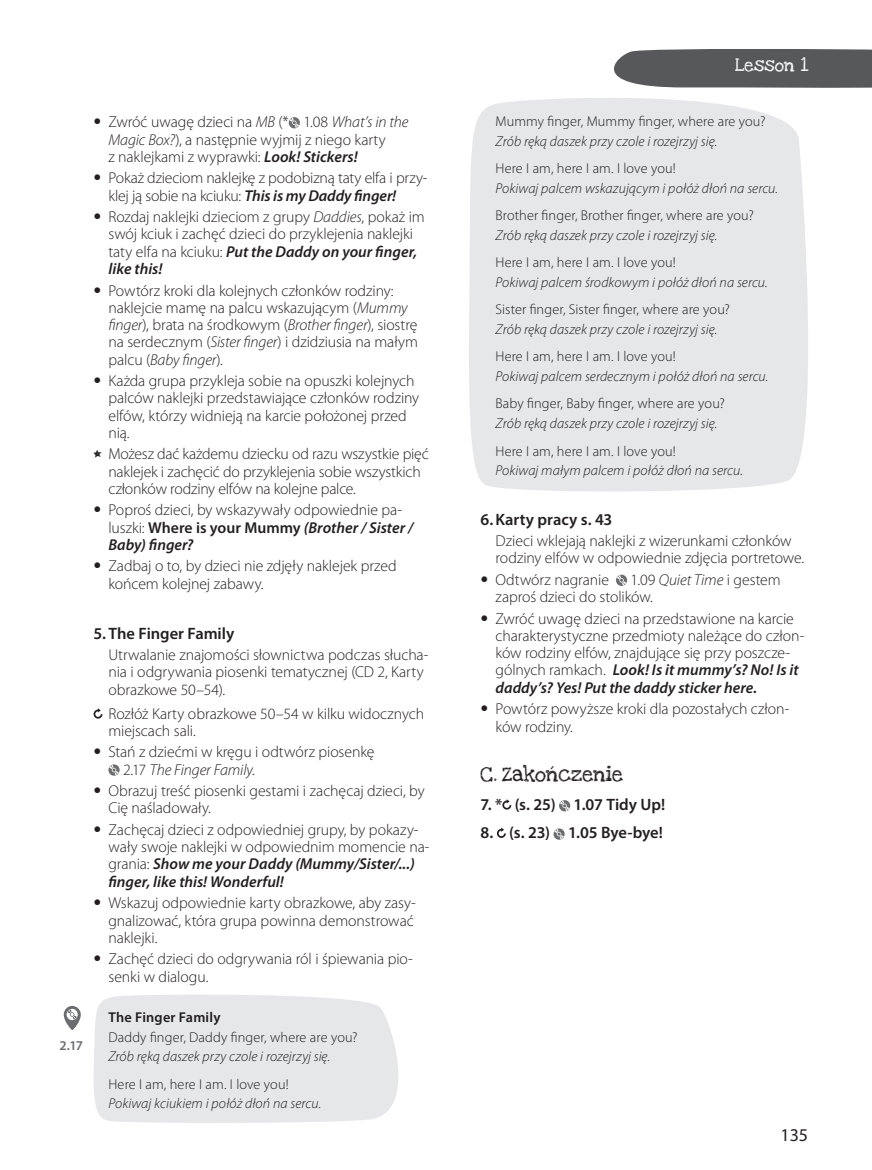
<style>
.page{position:relative;width:872px;height:1170px;background:#fff}
.page>*{position:absolute;margin:0;border:0;box-sizing:border-box;transform-origin:0 0}
.t1{font:18px "Myriad Pro";color:#231f20}
.t2{font:600 16.5px "Myriad Pro";letter-spacing:-.005em;color:#231f20}
.t3{font:300 15.75px/17.2px "Myriad Pro";letter-spacing:-.005em;color:#231f20}
.t4{font:15.75px "Love Ya Like A Sister";letter-spacing:-.005em;color:#231f20}
.t5{font:italic 300 14.25px "Myriad Pro";letter-spacing:.005em;color:#231f20}
.t6{font:300 14.25px "Myriad Pro";letter-spacing:.005em;color:#231f20}
.t7{font:600 14.25px "Myriad Pro";letter-spacing:.015em;color:#231f20}
.t8{font:13.5px "Love Ya Like A Sister";letter-spacing:.01em;color:#fff}
.t9{font:600 13.5px "Myriad Pro";color:#6c6d70}
.s1{font-family:"Vogue";font-weight:400}
.s2{font-style:italic}
.s3{font-weight:600;font-style:italic}
.s4{font-family:"Love Ya Like A Sister";font-weight:400;font-size:10.5px}
.s5{font-weight:600}
</style>
<div class="page">
<svg style="left:614px;top:49px;width:258px;height:39px;background:#606163"></svg>
<svg style="left:289px;top:117px;width:11px;height:11px"></svg>
<svg style="left:94px;top:708px;width:8px;height:10px"></svg>
<svg style="left:108px;top:764px;width:12px;height:11px"></svg>
<div style="left:93px;top:995px;width:305px;height:128px;background:#e6e7e9"></div>
<svg style="left:64px;top:1006px;width:17px;height:24px"></svg>
<svg style="left:616px;top:574px;width:11px;height:12px"></svg>
<svg style="left:502px;top:799px;width:9px;height:10px"></svg>
<svg style="left:559px;top:800px;width:11px;height:11px"></svg>
<svg style="left:497px;top:827px;width:9px;height:10px"></svg>
<svg style="left:553px;top:828px;width:11px;height:11px"></svg>
<div style="left:469px;top:98px;width:339px;height:394px;background:#e6e7e9"></div>
<p class="t9" style="left:59px;top:1036px;width:25px">2.17</p>
<p class="t3" style="left:108px;top:113px;width:302px;text-indent:-15px"><span class="s1">•</span> Zwróć uwagę dzieci na <span class="s2">MB</span> (* 1.08 <span class="s2">What’s in the<br>Magic Box?</span>), a następnie wyjmij z niego karty<br>z naklejkami z wyprawki: <span class="s3">Look! Stickers!</span></p>
<p class="t3" style="left:108px;top:169px;width:320px;text-indent:-15px"><span class="s1">•</span> Pokaż dzieciom naklejkę z podobizną taty elfa i przy&shy;klej ją sobie na kciuku: <span class="s3">This is my Daddy finger!</span></p>
<p class="t3" style="left:108px;top:208px;width:318px;text-indent:-15px"><span class="s1">•</span> Rozdaj naklejki dzieciom z grupy <span class="s2">Daddies</span>, pokaż im swój kciuk i zachęć dzieci do przyklejenia naklejki taty elfa na kciuku: <span class="s3">Put the Daddy on your finger, like this!</span></p>
<p class="t3" style="left:108px;top:281px;width:311px;text-indent:-15px"><span class="s1">•</span> Powtórz kroki dla kolejnych członków rodziny: naklejcie mamę na palcu wskazującym (<span class="s2">Mummy finger</span>), brata na środkowym (<span class="s2">Brother finger</span>), siostrę na serdecznym (<span class="s2">Sister finger</span>) i dzidziusia na małym palcu (<span class="s2">Baby finger</span>).</p>
<p class="t3" style="left:108px;top:372px;width:312px;text-indent:-15px"><span class="s1">•</span> Każda grupa przykleja sobie na opuszki kolejnych palców naklejki przedstawiające członków rodziny elfów, którzy widnieją na karcie położonej przed nią.</p>
<p class="t3" style="left:108px;top:445px;width:322px;text-indent:-15px"><span class="s4">*</span> Możesz dać każdemu dziecku od razu wszystkie pięć naklejek i zachęcić do przyklejenia sobie wszystkich członków rodziny elfów na kolejne palce.</p>
<p class="t3" style="left:108px;top:501px;width:306px;text-indent:-15px"><span class="s1">•</span> Poproś dzieci, by wskazywały odpowiednie pa&shy;luszki: <span class="s5">Where is your Mummy</span> <span class="s3">(Brother / Sister /<br>Baby) finger?</span></p>
<p class="t3" style="left:108px;top:557px;width:290px;text-indent:-15px"><span class="s1">•</span> Zadbaj o to, by dzieci nie zdjęły naklejek przed końcem kolejnej zabawy.</p>
<p class="t2" style="left:94px;top:622px;width:142px">5. The Finger Family</p>
<p class="t3" style="left:108px;top:646px;width:322px">Utrwalanie znajomości słownictwa podczas słucha&shy;nia i odgrywania piosenki tematycznej (CD 2, Karty obrazkowe 50–54).</p>
<p class="t3" style="left:108px;top:704px;width:317px">Rozłóż Karty obrazkowe 50–54 w kilku widocznych miejscach sali.</p>
<p class="t3" style="left:123px;top:743px;width:253px;text-indent:-29px"><span class="s1">•</span> Stań z dziećmi w kręgu i odtwórz piosenkę<br>2.17 <span class="s2">The Finger Family.</span></p>
<p class="t3" style="left:108px;top:782px;width:318px;text-indent:-15px"><span class="s1">•</span> Obrazuj treść piosenki gestami i zachęcaj dzieci, by<br>Cię naśladowały.</p>
<p class="t3" style="left:108px;top:820px;width:323px;text-indent:-15px"><span class="s1">•</span> Zachęcaj dzieci z odpowiedniej grupy, by pokazy&shy;wały swoje naklejki w odpowiednim momencie na&shy;grania: <span class="s3">Show me your Daddy (Mummy/Sister/...) finger, like this! Wonderful!</span></p>
<p class="t3" style="left:108px;top:894px;width:309px;text-indent:-15px"><span class="s1">•</span> Wskazuj odpowiednie karty obrazkowe, aby zasy&shy;gnalizować, która grupa powinna demonstrować naklejki.</p>
<p class="t3" style="left:108px;top:950px;width:306px;text-indent:-15px"><span class="s1">•</span> Zachęć dzieci do odgrywania ról i śpiewania pio&shy;senki w dialogu.</p>
<p class="t7" style="left:108px;top:1008px;width:113px">The Finger Family</p>
<p class="t6" style="left:108px;top:1028px;width:251px">Daddy finger, Daddy finger, where are you?</p>
<p class="t5" style="left:108px;top:1047px;width:223px">Zrób ręką daszek przy czole i rozejrzyj się.</p>
<p class="t6" style="left:108px;top:1075px;width:182px">Here I am, here I am. I love you!</p>
<p class="t5" style="left:108px;top:1094px;width:214px">Pokiwaj kciukiem i połóż dłoń na sercu.</p>
<p class="t8" style="left:735px;top:54px;width:75px">Lesson 1</p>
<p class="t6" style="left:495px;top:113px;width:271px">Mummy finger, Mummy finger, where are you?</p>
<p class="t5" style="left:495px;top:132px;width:223px">Zrób ręką daszek przy czole i rozejrzyj się.</p>
<p class="t6" style="left:495px;top:160px;width:182px">Here I am, here I am. I love you!</p>
<p class="t5" style="left:495px;top:179px;width:284px">Pokiwaj palcem wskazującym i połóż dłoń na sercu.</p>
<p class="t6" style="left:495px;top:207px;width:260px">Brother finger, Brother finger, where are you?</p>
<p class="t5" style="left:495px;top:226px;width:223px">Zrób ręką daszek przy czole i rozejrzyj się.</p>
<p class="t6" style="left:495px;top:254px;width:182px">Here I am, here I am. I love you!</p>
<p class="t5" style="left:495px;top:273px;width:274px">Pokiwaj palcem środkowym i połóż dłoń na sercu.</p>
<p class="t6" style="left:495px;top:301px;width:236px">Sister finger, Sister finger, where are you?</p>
<p class="t5" style="left:495px;top:320px;width:223px">Zrób ręką daszek przy czole i rozejrzyj się.</p>
<p class="t6" style="left:495px;top:348px;width:182px">Here I am, here I am. I love you!</p>
<p class="t5" style="left:495px;top:367px;width:274px">Pokiwaj palcem serdecznym i połóż dłoń na sercu.</p>
<p class="t6" style="left:495px;top:395px;width:231px">Baby finger, Baby finger, where are you?</p>
<p class="t5" style="left:495px;top:414px;width:223px">Zrób ręką daszek przy czole i rozejrzyj się.</p>
<p class="t6" style="left:495px;top:442px;width:182px">Here I am, here I am. I love you!</p>
<p class="t5" style="left:495px;top:461px;width:249px">Pokiwaj małym palcem i połóż dłoń na sercu.</p>
<p class="t2" style="left:480px;top:508px;width:133px">6.Karty pracy s. 43</p>
<p class="t3" style="left:495px;top:532px;width:310px">Dzieci wklejają naklejki z wizerunkami członków rodziny elfów w odpowiednie zdjęcia portretowe.</p>
<p class="t3" style="left:480px;top:571px;width:130px"><span class="s1">•</span> Odtwórz nagranie</p>
<p class="t3" style="left:495px;top:571px;width:287px;text-indent:135px">1.09 <span class="s2">Quiet Time</span> i gestem zaproś dzieci do stolików.</p>
<p class="t3" style="left:495px;top:609px;width:310px;text-indent:-15px"><span class="s1">•</span> Zwróć uwagę dzieci na przedstawione na karcie charakterystyczne przedmioty należące do człon&shy;ków rodziny elfów, znajdujące się przy poszcze&shy;gólnych ramkach. <span class="s3">Look! Is it mummy’s? No! Is it daddy’s? Yes! Put the daddy sticker here.</span></p>
<p class="t3" style="left:495px;top:700px;width:295px;text-indent:-15px"><span class="s1">•</span> Powtórz powyższe kroki dla pozostałych człon&shy;ków rodziny.</p>
<p class="t4" style="left:480px;top:761px;width:144px">C. Zakończenie</p>
<p class="t2" style="left:480px;top:793px;width:186px">7. * (s. 25) 1.07 Tidy Up!</p>
<p class="t2" style="left:480px;top:821px;width:184px">8. (s. 23) 1.05 Bye-bye!</p>
<p class="t1" style="left:780px;top:1123px;width:29px">135</p>
</div>
